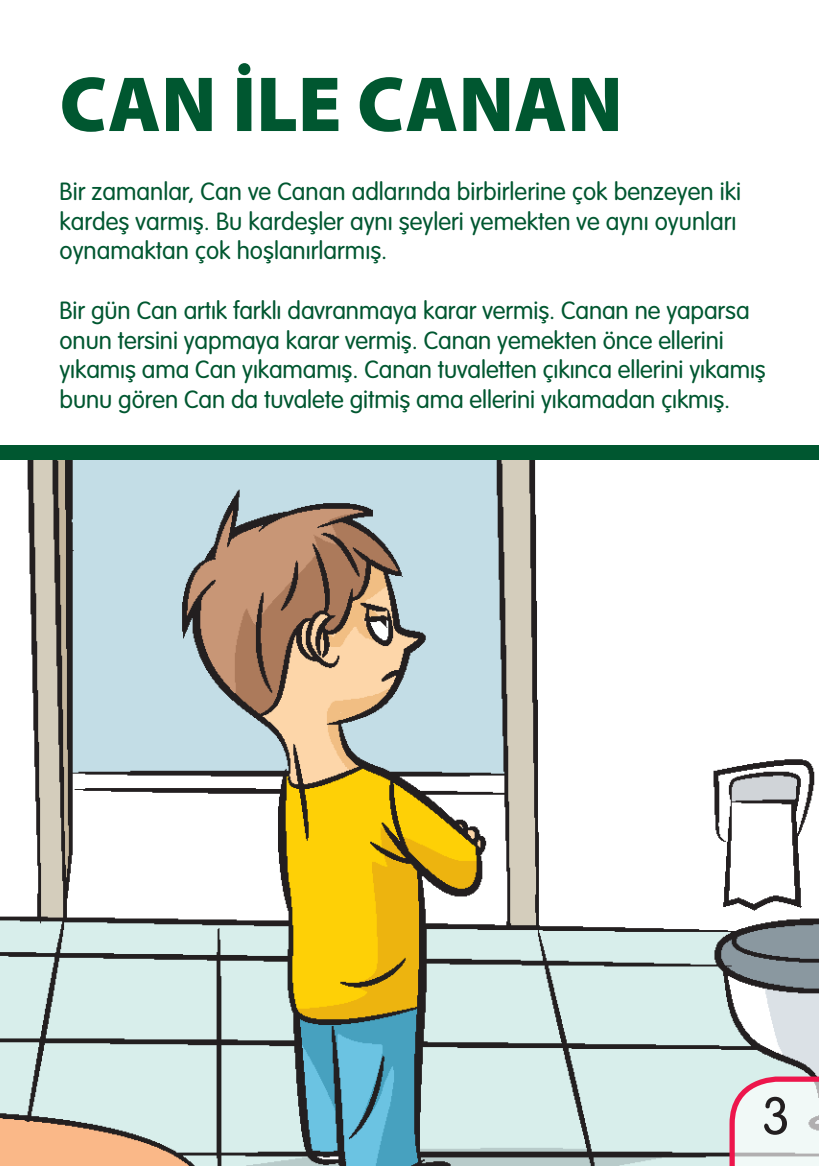
<style>
.page{position:relative;width:819px;height:1166px;background:#fff}
.page>*{position:absolute;margin:0;border:0;box-sizing:border-box;transform-origin:0 0}
.t1{font:900 78.75px "Myriad Pro";color:#005730}
.t2{font:300 52.5px "VAG Rounded Std";color:#231f20}
.t3{font:300 24.5px/29.8px "VAG Rounded Std";letter-spacing:-.005em;color:#005730}
</style>
<div class="page">
<img style="left:0;top:460px;width:819px;height:706px">
<svg style="left:729px;top:1076px;width:90px;height:90px"></svg>
<div style="left:0;top:445px;width:819px;height:15px;background:#005730"></div>
<h1 class="t1" style="left:60px;top:60px;width:564px">CAN İLE CANAN</h1>
<p class="t3" style="left:60px;top:177px;width:683px">Bir zamanlar, Can ve Canan adlarında birbirlerine çok benzeyen iki kardeş varmış. Bu kardeşler aynı şeyleri yemekten ve aynı oyunları oynamaktan çok hoşlanırlarmış.</p>
<p class="t3" style="left:60px;top:296px;width:707px">Bir gün Can artık farklı davranmaya karar vermiş. Canan ne yaparsa onun tersini yapmaya karar vermiş. Canan yemekten önce ellerini yıkamış ama Can yıkamamış. Canan tuvaletten çıkınca ellerini yıkamış bunu gören Can da tuvalete gitmiş ama ellerini yıkamadan çıkmış.</p>
<h2 class="t2" style="left:762px;top:1086px;width:30px">3</h2>
</div>
